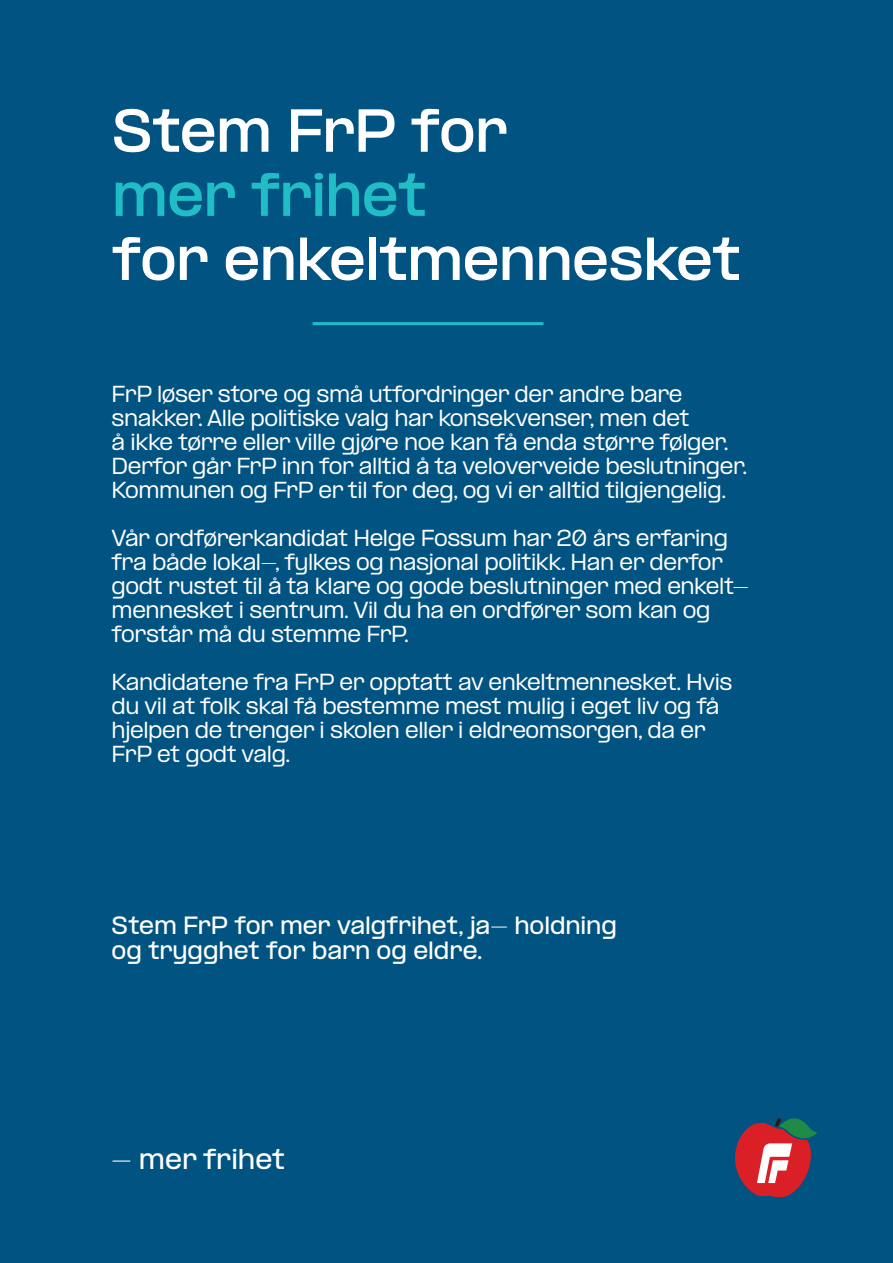
<style>
.page{position:relative;width:893px;height:1263px;background:#015381}
.page>*{position:absolute;margin:0;border:0;box-sizing:border-box;transform-origin:0 0}
.t1{font:700 semi-expanded 51px "PP Formula";letter-spacing:-.01em;color:#fff}
.t2{font:700 semi-expanded 51px "PP Formula";letter-spacing:-.01em;color:#21bdc6}
.t3{font:600 semi-expanded 24px "PP Formula";color:#fff}
.t4{font:600 semi-expanded 21px/25.2px "PP Formula";letter-spacing:-.005em;color:#fff}
.t5{font:500 semi-expanded 19.5px/24px "PP Formula";letter-spacing:-.02em;color:#fff}
</style>
<div class="page">
<svg style="left:735px;top:1119px;width:83px;height:78px"></svg>
<hr style="left:313px;top:322px;width:230px;height:3px;background:#21bdc6">
<h1 class="t1" style="left:112px;top:99px;width:397px">Stem FrP for</h1>
<h1 class="t2" style="left:112px;top:163px;width:316px">mer frihet</h1>
<h1 class="t1" style="left:112px;top:227px;width:631px">for enkeltmennesket</h1>
<p class="t5" style="left:112px;top:382px;width:637px">FrP løser store og små utfordringer der andre bare snakker. Alle politiske valg har konsekvenser, men det<br>å ikke tørre eller ville gjøre noe kan få enda større følger.<br>Derfor går FrP inn for alltid å ta veloverveide beslutninger.<br>Kommunen og FrP er til for deg, og vi er alltid tilgjengelig.</p>
<p class="t5" style="left:112px;top:526px;width:639px">Vår ordførerkandidat Helge Fossum har 20 års erfaring fra både lokal-, fylkes og nasjonal politikk. Han er derfor godt rustet til å ta klare og gode beslutninger med enkelt&shy;mennesket i sentrum. Vil du ha en ordfører som kan og forstår må du stemme FrP.</p>
<p class="t5" style="left:112px;top:670px;width:622px">Kandidatene fra FrP er opptatt av enkeltmennesket. Hvis du vil at folk skal få bestemme mest mulig i eget liv og få hjelpen de trenger i skolen eller i eldreomsorgen, da er FrP et godt valg.</p>
<p class="t4" style="left:112px;top:913px;width:507px">Stem FrP for mer valgfrihet, ja- holdning og trygghet for barn og eldre.</p>
<p class="t3" style="left:112px;top:1144px;width:175px">- mer frihet</p>
</div>
